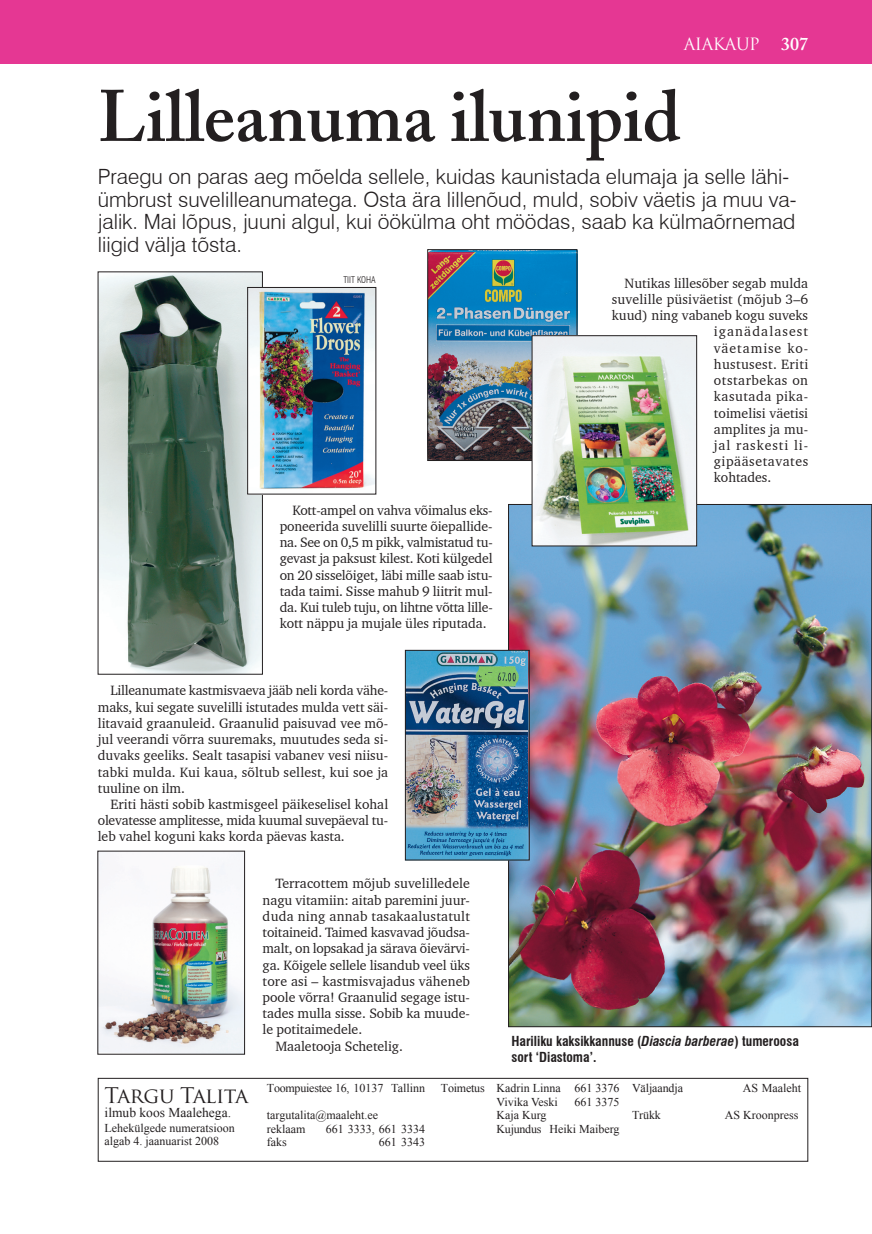
<style>
.page{position:relative;width:872px;height:1234px;background:#fff}
.page>*{position:absolute;margin:0;border:0;box-sizing:border-box;transform-origin:0 0}
.t1{font:600 72px "Adobe Caslon";color:#231f20}
.t2{font:300 21px/22.5px "Swiss 721 BT";color:#231f20}
.t3{font:21px "Trajan Pro";letter-spacing:-.025em;color:#231f20}
.t4{font:16.5px "Trajan Pro";letter-spacing:-.025em;color:#fff}
.t5{font:13.8px/16.2px "Charter BT";letter-spacing:-.005em;color:#231f20;text-align:justify}
.t6{font:13.8px "Charter BT";letter-spacing:.015em;color:#231f20}
.t7{font:13.8px "Charter BT";letter-spacing:.04em;color:#231f20}
.t8{font:13.8px "Charter BT";letter-spacing:.025em;color:#231f20}
.t9{font:13.8px "Charter BT";letter-spacing:.065em;color:#231f20}
.t10{font:13.8px "Charter BT";letter-spacing:.08em;color:#231f20}
.t11{font:13.8px "Charter BT";letter-spacing:.035em;color:#231f20}
.t12{font:13.8px "Charter BT";letter-spacing:.07em;color:#231f20}
.t13{font:700 condensed 13.5px/16px "Swiss 721 BT";color:#231f20}
.t14{font:13.5px "Times New Roman";color:#231f20}
.t15{font:12px/13.5px "Times New Roman";color:#231f20}
.t16{font:12px "Times New Roman";letter-spacing:-.02em;color:#231f20}
.t17{font:300 condensed 9px "Swiss 721 BT";color:#231f20}
.s1{font-family:"Adobe Caslon";font-weight:600;font-size:18px}
.s2{font-style:italic}
</style>
<div class="page">
<div style="left:98px;top:1077px;width:710px;height:84px;border:1px solid #231f20"></div>
<div style="left:0;top:0;width:872px;height:64px;background:#e53793"></div>
<img style="left:510px;top:506px;width:360px;height:518px">
<img style="left:100px;top:273px;width:161px;height:399px">
<img style="left:249px;top:289px;width:125px;height:203px">
<div style="left:247px;top:287px;width:129px;height:207px;border:1px solid #231f20"></div>
<img style="left:407px;top:652px;width:120px;height:206px">
<div style="left:405px;top:650px;width:124px;height:210px;border:1px solid #231f20"></div>
<img style="left:429px;top:251px;width:146px;height:207px">
<div style="left:427px;top:249px;width:150px;height:211px;border:1px solid #231f20"></div>
<img style="left:534px;top:337px;width:161px;height:207px">
<div style="left:532px;top:335px;width:165px;height:211px;border:1px solid #231f20"></div>
<img style="left:100px;top:861px;width:143px;height:191px">
<p class="t4" style="left:684px;top:33px;width:126px">AIAKAUP <span class="s1">307</span></p>
<h1 class="t1" style="left:98px;top:73px;width:584px">Lilleanuma ilunipid</h1>
<p class="t2" style="left:98px;top:165px;width:700px">Praegu on paras aeg mõelda sellele, kuidas kaunistada elumaja ja selle lähi&shy;ümbrust suvelilleanumatega. Osta ära lillenõud, muld, sobiv väetis ja muu va&shy;jalik. Mai lõpus, juuni algul, kui öökülma oht möödas, saab ka külmaõrnemad liigid välja tõsta.</p>
<p class="t17" style="left:343px;top:275px;width:34px">TIIT KOHA</p>
<p class="t5" style="left:280px;top:501px;width:214px;text-indent:13px">Kott-ampel on vahva võimalus eks&shy;poneerida suvelilli suurte õiepallide&shy;na. See on 0,5 m pikk, valmistatud tu&shy;gevast ja paksust kilest. Koti külgedel on 20 sisselõiget, läbi mille saab istu&shy;tada taimi. Sisse mahub 9 liitrit mul&shy;da. Kui tuleb tuju, on lihtne võtta lille&shy;kott näppu ja mujale üles riputada.</p>
<p class="t5" style="left:624px;top:274px;width:185px">Nutikas lillesõber segab mulda</p>
<p class="t6" style="left:612px;top:290px;width:198px">suvelille püsiväetist (mõjub 3–6</p>
<p class="t5" style="left:612px;top:307px;width:198px">kuud) ning vabaneb kogu suveks</p>
<p class="t10" style="left:714px;top:323px;width:96px">iganädalasest</p>
<p class="t12" style="left:714px;top:339px;width:96px">väetamise ko-</p>
<p class="t8" style="left:714px;top:355px;width:96px">hustusest. Eriti</p>
<p class="t7" style="left:714px;top:371px;width:96px">otstarbekas on</p>
<p class="t11" style="left:714px;top:388px;width:96px">kasutada pika-</p>
<p class="t5" style="left:714px;top:404px;width:96px">toimelisi väetisi</p>
<p class="t5" style="left:714px;top:420px;width:96px">amplites ja mu-</p>
<p class="t9" style="left:714px;top:436px;width:96px">jal raskesti li-</p>
<p class="t7" style="left:714px;top:452px;width:96px">gipääsetavates</p>
<p class="t5" style="left:714px;top:469px;width:59px">kohtades.</p>
<p class="t5" style="left:98px;top:682px;width:292px;text-indent:13px">Lilleanumate kastmisvaeva jääb neli korda vähe&shy;maks, kui segate suvelilli istutades mulda vett säi&shy;litavaid graanuleid. Graanulid paisuvad vee mõ&shy;jul veerandi võrra suuremaks, muutudes seda si&shy;duvaks geeliks. Sealt tasapisi vabanev vesi niisu&shy;tabki mulda. Kui kaua, sõltub sellest, kui soe ja tuuline on ilm.</p>
<p class="t5" style="left:98px;top:795px;width:292px;text-indent:13px">Eriti hästi sobib kastmisgeel päikeselisel kohal olevatesse amplitesse, mida kuumal suvepäeval tu&shy;leb vahel koguni kaks korda päevas kasta.</p>
<p class="t5" style="left:275px;top:875px;width:196px">Terracottem mõjub suvelilledele</p>
<p class="t5" style="left:263px;top:891px;width:209px">nagu vitamiin: aitab paremini juur-</p>
<p class="t6" style="left:263px;top:907px;width:209px">duda ning annab tasakaalustatult</p>
<p class="t5" style="left:263px;top:923px;width:209px">toitaineid. Taimed kasvavad jõudsa-</p>
<p class="t5" style="left:263px;top:940px;width:209px">malt, on lopsakad ja särava õievärvi-</p>
<p class="t5" style="left:263px;top:956px;width:209px">ga. Kõigele sellele lisandub veel üks</p>
<p class="t5" style="left:263px;top:972px;width:209px">tore asi – kastmisvajadus väheneb</p>
<p class="t5" style="left:263px;top:988px;width:209px">poole võrra! Graanulid segage istu-</p>
<p class="t5" style="left:263px;top:1004px;width:209px">tades mulla sisse. Sobib ka muude-</p>
<p class="t5" style="left:263px;top:1021px;width:101px">le potitaimedele.</p>
<p class="t5" style="left:275px;top:1037px;width:129px">Maaletooja Schetelig.</p>
<p class="t13" style="left:511px;top:1033px;width:289px">Hariliku kaksikkannuse (<span class="s2">Diascia barberae</span>) tumeroosa sort ‘Diastoma’.</p>
<h2 class="t3" style="left:105px;top:1081px;width:145px">Targu Talita</h2>
<p class="t14" style="left:105px;top:1102px;width:128px">ilmub koos Maalehega.</p>
<p class="t15" style="left:105px;top:1120px;width:132px">Lehekülgede numeratsioon algab 4. jaanuarist 2008</p>
<p class="t16" style="left:267px;top:1079px;width:160px">Toompuiestee 16, 10137 Tallinn</p>
<p class="t15" style="left:267px;top:1107px;width:113px">targutalita@maaleht.ee reklaam</p>
<p class="t15" style="left:326px;top:1121px;width:101px">661 3333, 661 3334</p>
<p class="t15" style="left:267px;top:1134px;width:21px">faks</p>
<p class="t15" style="left:379px;top:1134px;width:48px">661 3343</p>
<p class="t15" style="left:441px;top:1080px;width:180px;text-align:center">Toimetus Kadrin Linna 661 3376<br>Vivika Veski</p>
<p class="t15" style="left:574px;top:1094px;width:46px">661 3375</p>
<p class="t15" style="left:496px;top:1107px;width:124px">Kaja Kurg<br>Kujundus Heiki Maiberg</p>
<p class="t15" style="left:632px;top:1080px;width:52px">Väl-jaand-ja</p>
<p class="t15" style="left:742px;top:1080px;width:60px">AS Maaleht</p>
<p class="t15" style="left:632px;top:1107px;width:30px">Trükk</p>
<p class="t15" style="left:725px;top:1107px;width:75px">AS Kroonpress</p>
</div>
